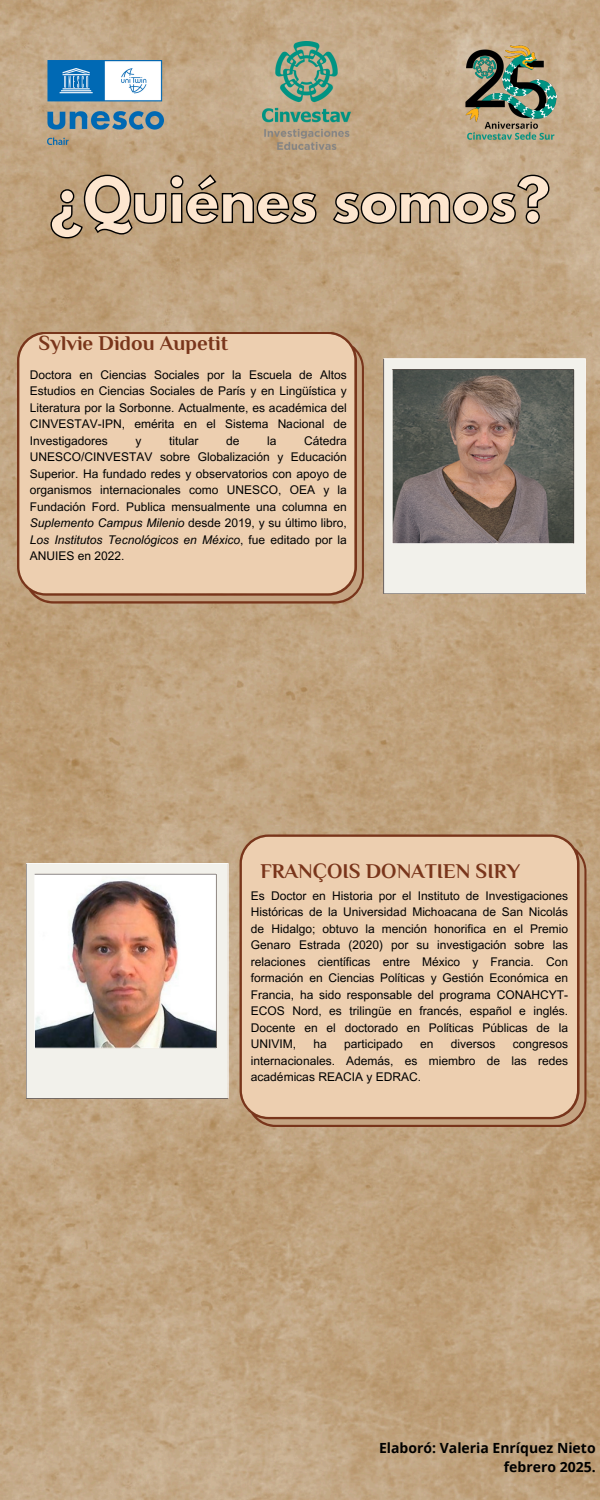
<style>
.page{position:relative;width:600px;height:1500px;background:#fff}
.page>*{position:absolute;margin:0;border:0;box-sizing:border-box;transform-origin:0 0}
.t1{font:700 55.9px "League Spartan";color:#fde6cf}
.t2{font:700 21px "El Messiri";color:#79351b}
.t3{font:700 14px/19.5px "Open Sans";color:#000;text-align:right}
.t4{font:12px/16.5px "Arial MT Pro";color:#000;text-align:justify}
.s1{font-style:italic}
</style>
<div class="page">
<img style="left:0;top:0;width:600px;height:1500px">
<svg style="left:17px;top:332px;width:347px;height:272px;background:#e6c6a7"></svg>
<svg style="left:384px;top:358px;width:202px;height:236px;background:#9d958e"></svg>
<img style="left:262px;top:41px;width:89px;height:109px">
<img style="left:48px;top:60px;width:115px;height:85px">
<svg style="left:240px;top:834px;width:347px;height:293px;background:#e6c6a7"></svg>
<img style="left:26px;top:863px;width:203px;height:236px">
<img style="left:458px;top:41px;width:104px;height:104px">
<svg style="left:50px;top:173px;width:500px;height:66px;background:#ae9474"></svg>
<h1 class="t1" style="left:50px;top:172px;width:502px">¿Quiénes somos?</h1>
<p class="t2" style="left:39px;top:330px;width:191px">Sylvie Didou Aupetit</p>
<p class="t4" style="left:30px;top:368px;width:319px">Doctora en Ciencias Sociales por la Escuela de Altos Estudios en Ciencias Sociales de París y en Lingüística y Literatura por la Sorbonne. Actualmente, es académica del CINVESTAV-IPN, emérita en el Sistema Nacional de Investigadores</p>
<p class="t4" style="left:30px;top:434px;width:319px;text-indent:274px">Cátedra UNESCO/CINVESTAV sobre Globalización y Educación Superior. Ha fundado redes y observatorios con apoyo de organismos internacionales como UNESCO, OEA y la Fundación Ford. Publica mensualmente una columna en <span class="s1">Suplemento Campus Milenio</span> desde 2019, y su último libro, <span class="s1">Los Institutos Tecnológicos en México</span>, fue editado por la ANUIES en 2022.</p>
<p class="t4" style="left:136px;top:434px;width:7px">y</p>
<p class="t4" style="left:169px;top:434px;width:31px">titular</p>
<p class="t4" style="left:226px;top:434px;width:15px">de</p>
<p class="t4" style="left:267px;top:434px;width:11px">la</p>
<h3 class="t2" style="left:260px;top:859px;width:261px">FRANÇOIS DONATIEN SIRY</h3>
<p class="t4" style="left:251px;top:889px;width:319px">Es Doctor en Historia por el Instituto de Investigaciones Históricas de la Universidad Michoacana de San Nicolás de Hidalgo; obtuvo la mención honorifica en el Premio Genaro Estrada (2020) por su investigación sobre las relaciones científicas entre México y Francia. Con formación en Ciencias Políticas y Gestión Económica en Francia, ha sido responsable del programa CONAHCYT-ECOS Nord, es trilingüe en francés, español e inglés.<br>Docente en el doctorado en Políticas Públicas de la UNIVIM,</p>
<p class="t4" style="left:314px;top:1037px;width:15px">ha</p>
<p class="t4" style="left:344px;top:1037px;width:60px">participado</p>
<p class="t4" style="left:420px;top:1037px;width:15px">en</p>
<p class="t4" style="left:451px;top:1037px;width:46px">diversos</p>
<p class="t4" style="left:251px;top:1037px;width:319px;text-indent:262px">congresos internacionales. Además, es miembro de las redes académicas REACIA y EDRAC.</p>
<p class="t3" style="left:379px;top:1438px;width:218px">Elaboró: Valeria Enríquez Nieto febrero 2025.</p>
</div>
